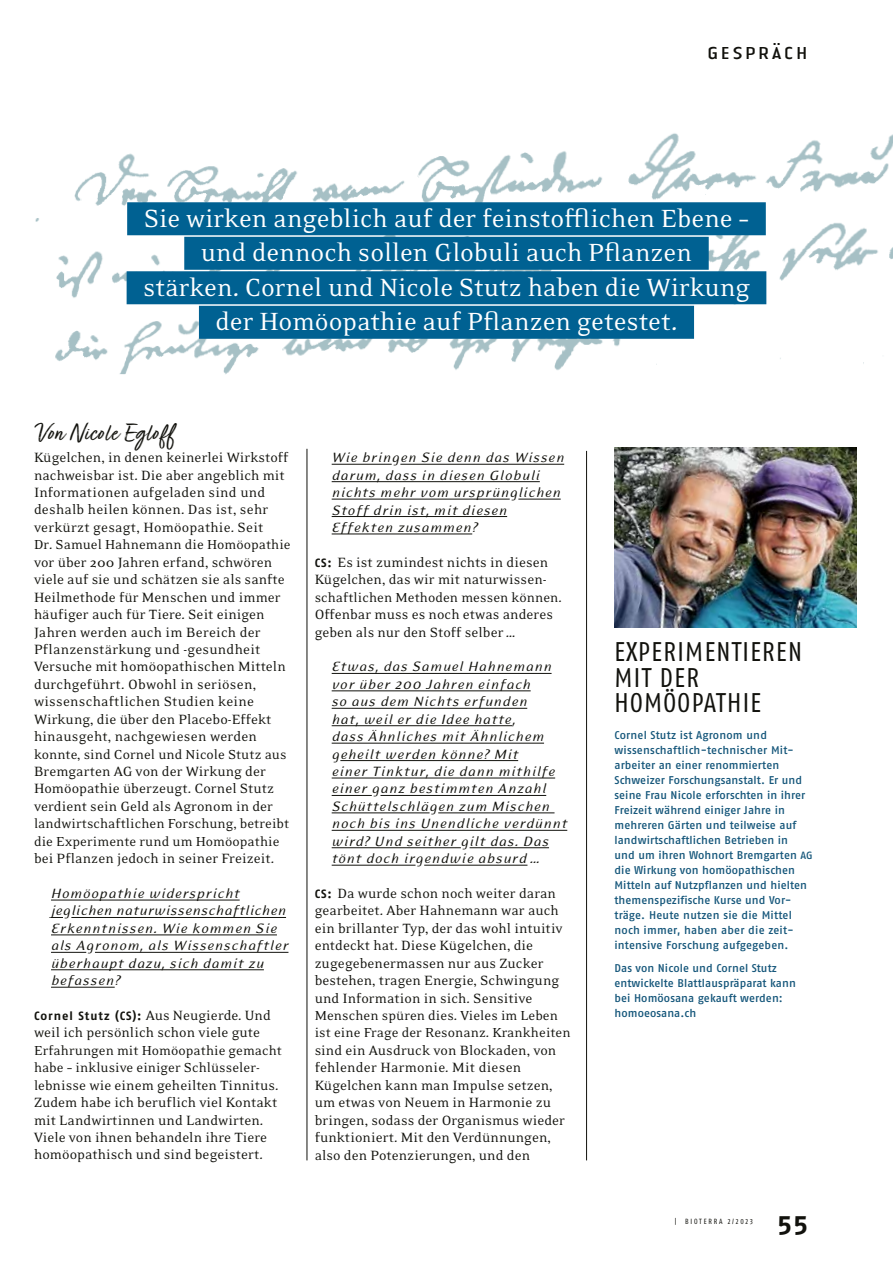
<style>
.page{position:relative;width:893px;height:1263px;background:#fff}
.page>*{position:absolute;margin:0;border:0;box-sizing:border-box;transform-origin:0 0}
.t1{font:28.5px/34.5px "Eidetic Neo OT";color:#fff;text-align:center}
.t2{font:27px/25.5px "Fago Co Lf";letter-spacing:.05em;color:#12120d}
.t3{font:27px "Turbinado Light Dry Pro";letter-spacing:.01em;color:#12120d;scale:1.2 1}
.t4{font:700 27px "Fago No Lf";color:#12120d}
.t5{font:18px "Authentic Sans Pro";letter-spacing:.1em;color:#12120d}
.t6{font:italic 15.45px/17.4px "Eidetic Modern";letter-spacing:.05em;color:#12120d}
.t7{font:15.3px/17.4px "Eidetic Neo OT";letter-spacing:.005em;color:#12120d}
.t8{font:15px/17.4px "Eidetic Neo OT";letter-spacing:.005em;color:#12120d}
.t9{font:700 12px "Fago No";letter-spacing:.08em;color:#12120d}
.t10{font:500 11.25px/15px "Fago No";letter-spacing:.01em;color:#16577b}
.t11{font:7.5px "Fago Co Lf";letter-spacing:.24em;color:#12120d}
.s1{font-family:"Eidetic Neo OT";font-weight:400;font-size:15.3px}
.s2{font-size:15px}
.s3{font-family:"Fago No";font-weight:700;font-size:12px}
.s4{font-size:10.5px}
</style>
<div class="page">
<img style="left:35px;top:133px;width:858px;height:242px">
<hr style="left:307px;top:449px;width:1px;height:711px;background:#12120d">
<hr style="left:586px;top:451px;width:1px;height:709px;background:#12120d">
<hr style="left:51px;top:900px;width:189px;height:1px;background:#12120d">
<svg style="left:51px;top:917px;width:12px;height:1px"></svg>
<hr style="left:71px;top:917px;width:215px;height:1px;background:#12120d">
<hr style="left:51px;top:935px;width:226px;height:1px;background:#12120d">
<hr style="left:51px;top:952px;width:35px;height:1px;background:#12120d">
<hr style="left:95px;top:952px;width:193px;height:1px;background:#12120d">
<hr style="left:51px;top:969px;width:213px;height:1px;background:#12120d">
<hr style="left:51px;top:987px;width:64px;height:1px;background:#12120d">
<hr style="left:332px;top:464px;width:60px;height:1px;background:#12120d">
<hr style="left:400px;top:464px;width:164px;height:1px;background:#12120d">
<hr style="left:332px;top:481px;width:208px;height:1px;background:#12120d">
<hr style="left:332px;top:499px;width:178px;height:1px;background:#12120d">
<hr style="left:518px;top:499px;width:43px;height:1px;background:#12120d">
<hr style="left:332px;top:516px;width:175px;height:1px;background:#12120d">
<hr style="left:332px;top:534px;width:140px;height:1px;background:#12120d">
<hr style="left:332px;top:673px;width:220px;height:1px;background:#12120d">
<hr style="left:332px;top:691px;width:199px;height:1px;background:#12120d">
<hr style="left:332px;top:708px;width:195px;height:1px;background:#12120d">
<hr style="left:332px;top:725px;width:180px;height:1px;background:#12120d">
<hr style="left:332px;top:743px;width:212px;height:1px;background:#12120d">
<hr style="left:340px;top:760px;width:178px;height:1px;background:#12120d">
<hr style="left:332px;top:778px;width:223px;height:1px;background:#12120d">
<hr style="left:332px;top:795px;width:40px;height:1px;background:#12120d">
<hr style="left:380px;top:795px;width:166px;height:1px;background:#12120d">
<hr style="left:332px;top:813px;width:98px;height:1px;background:#12120d">
<hr style="left:438px;top:813px;width:116px;height:1px;background:#12120d">
<hr style="left:332px;top:830px;width:235px;height:1px;background:#12120d">
<hr style="left:332px;top:847px;width:129px;height:1px;background:#12120d">
<hr style="left:470px;top:847px;width:79px;height:1px;background:#12120d">
<hr style="left:332px;top:865px;width:83px;height:1px;background:#12120d">
<hr style="left:424px;top:865px;width:103px;height:1px;background:#12120d">
<div style="left:127px;top:202px;width:639px;height:33px;background:#006192"></div>
<div style="left:184px;top:237px;width:525px;height:33px;background:#006192"></div>
<div style="left:127px;top:271px;width:639px;height:33px;background:#006192"></div>
<div style="left:199px;top:306px;width:495px;height:33px;background:#006192"></div>
<img style="left:614px;top:447px;width:243px;height:180px">
<p class="t5" style="left:707px;top:41px;width:103px">GESPRÄCH</p>
<h1 class="t1" style="left:143px;top:202px;width:608px">Sie wirken angeblich auf der feinstofflichen Ebene – und dennoch sollen Globuli auch Pflanzen<br>stärken. Cornel und Nicole Stutz haben die Wirkung der Homöopathie auf Pflanzen getestet.</h1>
<h2 class="t3" style="left:34px;top:418px;width:119px">Von Nicole Egloff</h2>
<p class="t7" style="left:34px;top:449px;width:256px">Kügelchen, in denen keinerlei Wirkstoff nachweisbar ist. Die aber angeblich mit Informationen aufgeladen sind und deshalb heilen können. Das ist, sehr verkürzt gesagt, Homöopathie. Seit</p>
<p class="t8" style="left:34px;top:536px;width:258px">Dr. Samuel Hahnemann die Homöopathie</p>
<p class="t7" style="left:34px;top:554px;width:253px">vor über 200 Jahren erfand, schwören viele auf sie und schätzen sie als sanfte Heilmethode für Menschen und immer häufiger auch für Tiere. Seit einigen Jahren werden auch im Bereich der Pflanzenstärkung und -gesundheit Versuche mit homöopathischen Mitteln durchgeführt. Obwohl in seriösen, wissenschaftlichen Studien keine Wirkung, die über den Placebo-Effekt hinausgeht, nachgewiesen werden</p>
<p class="t8" style="left:34px;top:746px;width:254px">konnte, sind Cornel und Nicole Stutz aus</p>
<p class="t7" style="left:34px;top:763px;width:242px">Bremgarten AG von der Wirkung der<br>Homöopathie überzeugt. Cornel Stutz verdient sein Geld als Agronom in der</p>
<p class="t8" style="left:34px;top:815px;width:257px">landwirtschaftlichen Forschung, betreibt die Experimente rund um Homöopathie</p>
<p class="t7" style="left:34px;top:850px;width:242px">bei Pflanzen jedoch in seiner Freizeit.</p>
<p class="t6" style="left:51px;top:885px;width:239px">Homöopathie widerspricht jeglichen naturwissenschaftlichen<br>Erkenntnissen. Wie kommen Sie als Agronom, als Wissenschaftler überhaupt dazu, sich damit zu befassen?</p>
<p class="t9" style="left:34px;top:1009px;width:238px">Cornel Stutz (CS): <span class="s1">Aus Neugierde. Und</span></p>
<p class="t7" style="left:34px;top:1024px;width:228px">weil ich persönlich schon viele gute</p>
<p class="t8" style="left:34px;top:1042px;width:250px">Erfahrungen mit Homöopathie gemacht habe – inklusive einiger Schlüsseler-</p>
<p class="t7" style="left:34px;top:1077px;width:246px"><span class="s2">leb</span>nisse wie einem geheilten Tinnitus.<br>Zudem habe ich beruflich viel Kontakt mit Landwirtinnen und Landwirten.<br>Viele von ihnen behandeln ihre Tiere homöopathisch und sind begeistert.</p>
<p class="t6" style="left:332px;top:449px;width:234px">Wie bringen Sie denn das Wissen darum, dass in diesen Globuli nichts mehr vom ursprünglichen<br>Stoff drin ist, mit diesen<br>Effekten zusammen?</p>
<p class="t7" style="left:315px;top:554px;width:235px"><span class="s3">CS:</span> Es ist zumindest nichts in diesen<br>Kügelchen, das wir mit naturwissen-</p>
<p class="t8" style="left:315px;top:589px;width:249px">schaftlichen Methoden messen können.</p>
<p class="t7" style="left:315px;top:606px;width:240px">Offenbar muss es noch etwas anderes geben als nur den Stoff selber…</p>
<p class="t6" style="left:332px;top:658px;width:237px">Etwas, das Samuel Hahnemann vor über 200 Jahren einfach<br>so aus dem Nichts erfunden<br>hat, weil er die Idee hatte,<br>dass Ähnliches mit Ähnlichem geheilt werden könne? Mit<br>einer Tinktur, die dann mithilfe einer ganz bestimmten Anzahl<br>Schüttelschlägen zum Mischen noch bis ins Unendliche verdünnt wird? Und seither gilt das. Das tönt doch irgendwie absurd …</p>
<p class="t7" style="left:315px;top:885px;width:249px"><span class="s3">CS:</span> Da wurde schon noch weiter daran gearbeitet. Aber Hahnemann war auch ein brillanter Typ, der das wohl intuitiv entdeckt hat. Diese Kügelchen, die zugegebenermassen nur aus Zucker bestehen, tragen Energie, Schwingung und Information in sich. Sensitive</p>
<p class="t8" style="left:315px;top:1007px;width:257px">Menschen spüren dies. Vieles im Leben ist eine Frage der Resonanz. Krankheiten</p>
<p class="t7" style="left:315px;top:1042px;width:252px">sind ein Ausdruck von Blockaden, von fehlender Harmonie. Mit diesen Kügelchen kann man Impulse setzen, um etwas von Neuem in Harmonie zu bringen, sodass der Organismus wieder funktioniert. Mit den Verdünnungen, also den Potenzierungen, und den</p>
<h2 class="t2" style="left:614px;top:639px;width:189px">EXPERIMENTIEREN<br>MIT DER<br>HOMÖOPATHIE</h2>
<p class="t10" style="left:614px;top:728px;width:200px">Cornel Stutz ist Agronom und wissenschaftlich-technischer Mit&shy;arbeiter an einer renommierten Schweizer Forschungsanstalt. Er und seine Frau Nicole erforschten in ihrer Freizeit während einiger Jahre in mehreren Gärten und teilweise auf landwirtschaftlichen Betrieben in<br>und um ihren Wohnort Bremgarten <span class="s4">AG </span>die Wirkung von homöopathischen Mitteln auf Nutzpflanzen und hielten themenspezifische Kurse und Vor&shy;träge. Heute nutzen sie die Mittel noch immer, haben aber die zeit&shy;intensive Forschung aufgegeben.</p>
<p class="t10" style="left:614px;top:960px;width:183px">Das von Nicole und Cornel Stutz entwickelte Blattlauspräparat kann bei Homöosana gekauft werden: homoeosana.ch</p>
<p class="t11" style="left:675px;top:1217px;width:80px">| BIOTERRA 2/2023</p>
<h2 class="t4" style="left:777px;top:1209px;width:32px">55</h2>
</div>
